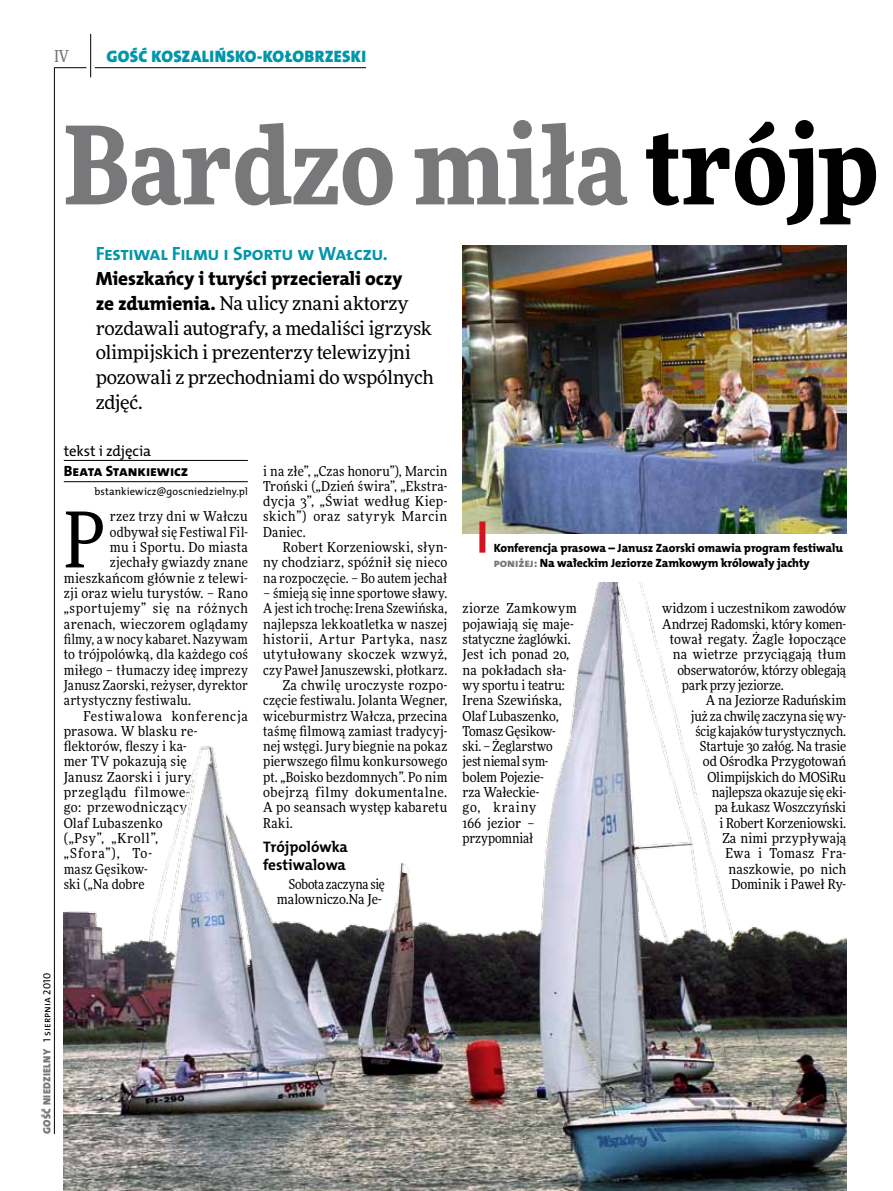
<style>
.page{position:relative;width:893px;height:1191px;background:#fff}
.page>*{position:absolute;margin:0;border:0;box-sizing:border-box;transform-origin:0 0}
.t1{font:900 108px "Freeday Narrow";color:#787779}
.t2{font:76.95px "Freeday Narrow News";color:#000}
.t3{font:19.35px "The Mix HP8 Ex Bld";letter-spacing:-.005em;color:#000}
.t4{font:19.35px "The Mix HP7 Bld";letter-spacing:-.02em;color:#0096aa}
.t5{font:18.9px/24.9px "Freeday News";letter-spacing:-.015em;color:#000}
.t6{font:16.65px "The Mix HP9 Blk";letter-spacing:.02em;color:#0096aa}
.t7{font:500 16.5px "Freeday Narrow";color:#787779;scale:.9 1}
.t8{font:15.3px/17.7px "The Mix HP7 Bld";letter-spacing:-.01em;color:#000}
.t9{font:14.85px "The Mix HP8 Ex Bld";letter-spacing:-.01em;color:#000}
.t10{font:14.85px "The Mix HP5 Plain";letter-spacing:-.01em;color:#000}
.t11{font:13.65px/15.3px "Freeday Narrow News";letter-spacing:.01em;color:#000;text-align:justify}
.t12{font:13.65px/15.3px "Freeday Narrow News";letter-spacing:-.01em;color:#000;text-align:right}
.t13{font:13.65px "Freeday Narrow News";letter-spacing:.035em;color:#000}
.t14{font:13.65px "Freeday Narrow News";letter-spacing:.04em;color:#000}
.t15{font:13.65px "Freeday Narrow News";letter-spacing:.03em;color:#000}
.t16{font:13.65px "Freeday Narrow News";letter-spacing:.05em;color:#000}
.t17{font:13.65px "Freeday Narrow News";letter-spacing:.045em;color:#000}
.t18{font:12px/15.3px "The Mix HP8 Ex Bld";letter-spacing:-.005em;color:#000}
.t19{font:10.5px "The Mix HP5 Plain";letter-spacing:.01em;color:#000}
.t20{font:10.5px "The Mix HP9 Blk";letter-spacing:.025em;color:#787779}
.s1{color:#000}
.s2{font-family:"The Mix HP8 Ex Bld";font-size:19.35px}
.s3{color:#787779}
.s4{font-family:"The Mix HP5 Plain";color:#000}
</style>
<div class="page">
<hr style="left:54px;top:67px;width:1px;height:1067px;background:#000">
<hr style="left:90px;top:34px;width:1px;height:43px;background:#000">
<hr style="left:54px;top:67px;width:32px;height:1px;background:#000">
<hr style="left:95px;top:67px;width:271px;height:1px;background:#000">
<hr style="left:64px;top:460px;width:184px;height:1px;background:#000">
<hr style="left:64px;top:481px;width:184px;height:1px;background:#000">
<img style="left:64px;top:583px;width:782px;height:608px">
<img style="left:463px;top:246px;width:383px;height:287px">
<div style="left:479px;top:521px;width:6px;height:31px;background:#d3151f"></div>
<p class="t7" style="left:54px;top:46px;width:17px">IV</p>
<p class="t6" style="left:106px;top:46px;width:261px">GOŚĆ KOSZALIŃSKO-KOŁOBRZESKI</p>
<h1 class="t1" style="left:64px;top:95px;width:816px">Bardzo miła <span class="s1">trójp</span></h1>
<h3 class="t4" style="left:96px;top:241px;width:294px">Festiwal Filmu i Sportu w Wałczu.</h3>
<h3 class="t3" style="left:96px;top:266px;width:308px">Mieszkańcy i turyści przecierali oczy</h3>
<h3 class="t5" style="left:96px;top:290px;width:340px"><span class="s2">ze zdumienia.</span> Na ulicy znani aktorzy rozdawali autografy, a medaliści igrzysk olimpijskich i prezenterzy telewizyjni pozowali z przechodniami do wspólnych zdjęć.</h3>
<p class="t10" style="left:64px;top:441px;width:89px">tekst i zdjęcia</p>
<p class="t9" style="left:64px;top:461px;width:126px">Beata Stankiewicz</p>
<p class="t19" style="left:94px;top:484px;width:155px">bstankiewicz@goscniedzielny.pl</p>
<p class="t11" style="left:263px;top:463px;width:186px">i na złe”, „Czas honoru”), Marcin Troński („Dzień świra”, „Ekstra&shy;dycja 3”, „Świat według Kiep&shy;skich”) oraz satyryk Marcin Daniec.</p>
<p class="t11" style="left:263px;top:539px;width:186px;text-indent:20px">Robert Korzeniowski, słyn&shy;ny chodziarz, spóźnił się nieco na rozpoczęcie. – Bo autem jechał</p>
<p class="t11" style="left:263px;top:585px;width:186px">– śmieją się inne sportowe sławy.</p>
<p class="t11" style="left:263px;top:600px;width:186px">A jest ich trochę: Irena Szewińska,</p>
<p class="t11" style="left:263px;top:616px;width:186px">najlepsza lekkoatletka w naszej</p>
<p class="t14" style="left:263px;top:630px;width:186px">historii, Artur Partyka, nasz</p>
<p class="t14" style="left:263px;top:646px;width:186px">utytułowany skoczek wzwyż,</p>
<p class="t11" style="left:263px;top:662px;width:186px">czy Paweł Januszewski, płotkarz.</p>
<p class="t15" style="left:283px;top:676px;width:166px">Za chwilę uroczyste rozpo-</p>
<p class="t11" style="left:263px;top:692px;width:186px">częcie festiwalu. Jolanta Wegner,</p>
<p class="t11" style="left:263px;top:708px;width:186px">wiceburmistrz Wałcza, przecina</p>
<p class="t11" style="left:263px;top:723px;width:186px">taśmę filmową zamiast tradycyj-</p>
<p class="t11" style="left:263px;top:738px;width:186px">nej wstęgi. Jury biegnie na pokaz</p>
<p class="t11" style="left:263px;top:754px;width:186px">pierwszego filmu konkursowego</p>
<p class="t11" style="left:263px;top:769px;width:186px">pt. „Boisko bezdomnych”. Po nim</p>
<p class="t13" style="left:263px;top:784px;width:186px">obejrzą filmy dokumentalne.</p>
<p class="t11" style="left:263px;top:799px;width:186px">A po seansach występ kabaretu</p>
<p class="t11" style="left:263px;top:815px;width:31px">Raki.</p>
<p class="t8" style="left:263px;top:838px;width:86px">Trójpolówka festiwalowa</p>
<p class="t12" style="left:277px;top:876px;width:110px">Sobota zaczyna się malowniczo.Na Je-</p>
<h2 class="t2" style="left:64px;top:492px;width:43px">P</h2>
<p class="t11" style="left:110px;top:509px;width:139px">rzez trzy dni w Wałczu</p>
<p class="t11" style="left:110px;top:524px;width:139px">odbywał się Festiwal Fil-</p>
<p class="t11" style="left:110px;top:539px;width:139px">mu i Sportu. Do miasta</p>
<p class="t11" style="left:110px;top:555px;width:139px">zjechały gwiazdy znane</p>
<p class="t11" style="left:64px;top:570px;width:186px">mieszkańcom głównie z telewi-</p>
<p class="t11" style="left:64px;top:585px;width:186px">zji oraz wielu turystów. – Rano</p>
<p class="t13" style="left:64px;top:600px;width:186px">„sportujemy” się na różnych</p>
<p class="t11" style="left:64px;top:616px;width:186px">arenach, wieczorem oglądamy</p>
<p class="t11" style="left:64px;top:631px;width:186px">filmy, a w nocy kabaret. Nazywam</p>
<p class="t11" style="left:64px;top:646px;width:186px">to trójpolówką, dla każdego coś</p>
<p class="t11" style="left:64px;top:662px;width:186px">miłego – tłumaczy ideę imprezy</p>
<p class="t11" style="left:64px;top:677px;width:186px">Janusz Zaorski, reżyser, dyrektor</p>
<p class="t11" style="left:64px;top:692px;width:129px">artystyczny festiwalu.</p>
<p class="t16" style="left:83px;top:707px;width:166px">Festiwalowa konferencja</p>
<p class="t11" style="left:64px;top:723px;width:135px">prasowa. W blasku re-</p>
<p class="t11" style="left:64px;top:738px;width:124px">flektorów, fleszy i ka-</p>
<p class="t11" style="left:64px;top:754px;width:125px">mer TV pokazują się</p>
<p class="t11" style="left:64px;top:769px;width:129px">Janusz Zaorski i jury</p>
<p class="t17" style="left:64px;top:784px;width:128px">przeglądu filmowe-</p>
<p class="t13" style="left:64px;top:799px;width:124px">go: przewodniczący</p>
<p class="t11" style="left:64px;top:815px;width:100px">Olaf Lubaszenko</p>
<p class="t14" style="left:64px;top:829px;width:96px">(„Psy”, „Kroll”,</p>
<p class="t11" style="left:64px;top:845px;width:90px">„Sfora”), To-</p>
<p class="t11" style="left:64px;top:861px;width:86px">masz Gęsikow-</p>
<p class="t11" style="left:64px;top:876px;width:82px">ski („Na dobre</p>
<p class="t18" style="left:494px;top:540px;width:351px">Konferencja prasowa – Janusz Zaorski omawia program festiwalu <span class="s3">poniżej:</span> Na wałeckim Jeziorze Zamkowym królowały jachty</p>
<p class="t11" style="left:463px;top:600px;width:116px;text-align:left">ziorze Zamkowym pojawiają się maje&shy;statyczne żaglówki.<br>Jest ich ponad 20, na pokładach sła&shy;wy sportu i teatru:<br>Irena Szewińska,<br>Olaf Lubaszenko,<br>Tomasz Gęsikow&shy;ski. – Żeglarstwo<br>jest niemal sym&shy;bolem Pojezie-<br>rza Wałeckie-<br>go, krainy<br>166 jezior – przypomniał</p>
<p class="t11" style="left:662px;top:600px;width:186px">widzom i uczestnikom zawodów</p>
<p class="t12" style="left:662px;top:616px;width:186px">Andrzej Radomski, który komen-</p>
<p class="t11" style="left:670px;top:631px;width:178px">tował regaty. Żagle łopoczące</p>
<p class="t11" style="left:673px;top:646px;width:175px">na wietrze przyciągają tłum</p>
<p class="t12" style="left:677px;top:662px;width:170px">obserwatorów, którzy oblegają</p>
<p class="t12" style="left:682px;top:677px;width:104px">park przy jeziorze.</p>
<p class="t11" style="left:706px;top:692px;width:142px">A na Jeziorze Raduńskim</p>
<p class="t11" style="left:691px;top:708px;width:157px">już za chwilę zaczyna się wy-</p>
<p class="t11" style="left:695px;top:723px;width:152px">ścig kajaków turystycznych.</p>
<p class="t12" style="left:700px;top:738px;width:148px">Startuje 30 załóg. Na trasie</p>
<p class="t11" style="left:703px;top:754px;width:145px">od Ośrodka Przygotowań</p>
<p class="t12" style="left:707px;top:769px;width:140px">Olimpijskich do MOSiRu</p>
<p class="t12" style="left:712px;top:784px;width:136px">najlepsza okazuje się eki-</p>
<p class="t11" style="left:715px;top:799px;width:133px">pa Łukasz Woszczyński</p>
<p class="t12" style="left:719px;top:815px;width:128px">i Robert Korzeniowski.</p>
<p class="t11" style="left:722px;top:830px;width:125px">Za nimi przypływają</p>
<p class="t13" style="left:725px;top:845px;width:122px">Ewa i Tomasz Fra-</p>
<p class="t11" style="left:728px;top:861px;width:119px">naszkowie, po nich</p>
<p class="t11" style="left:731px;top:876px;width:116px">Dominik i Paweł Ry-</p>
<p class="t20" style="left:40px;top:1134px;width:162px;rotate:-90deg">GOŚĆ NIEDZIELNY <span class="s4">1 sierpnia 2010</span></p>
</div>
